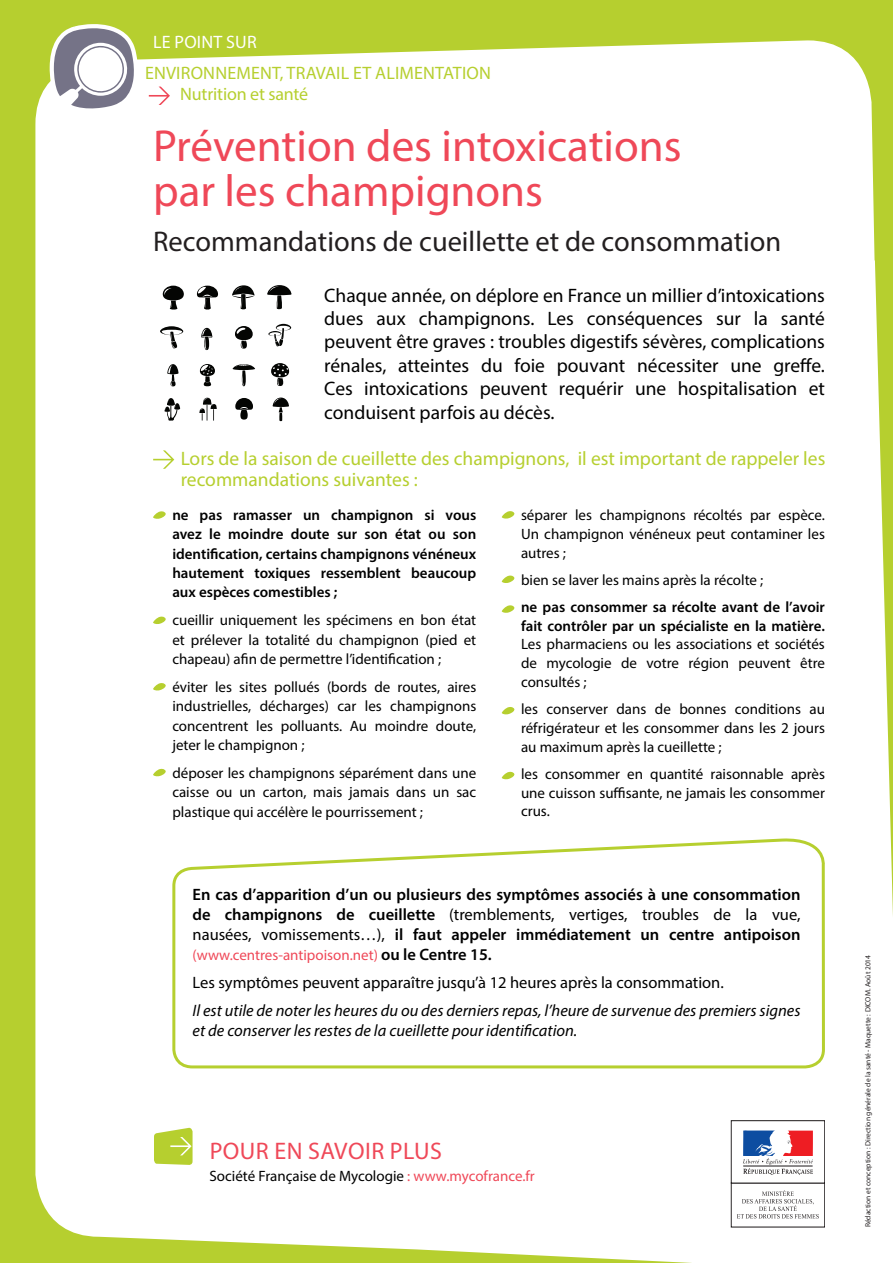
<style>
.page{position:relative;width:893px;height:1263px;background:#b6cf2f}
.page>*{position:absolute;margin:0;border:0;box-sizing:border-box;transform-origin:0 0}
.t1{font:45px/45px "Myriad Pro";color:#ef4858}
.t2{font:28.5px "Myriad Pro";color:#231f20}
.t3{font:24px "Myriad Pro";letter-spacing:.02em;color:#ef4858}
.t4{font:19.5px/23.4px "Myriad Pro";color:#000;text-align:justify}
.t5{font:19.5px/21px "Myriad Pro";color:#b6cf2f}
.t6{font:18px "Myriad Pro";letter-spacing:.01em;color:#b6cf2f}
.t7{font:18px "Myriad Pro";letter-spacing:.01em;color:#fff}
.t8{font:600 16.5px/19.8px "Myriad Pro";color:#000;text-align:justify}
.t9{font:italic 16.5px/19.8px "Myriad Pro";color:#000}
.t10{font:16.5px "Myriad Pro";color:#000}
.t11{font:15px/18.8px "Myriad Pro";color:#000;text-align:justify}
.t12{font:600 15px/19.4px "Myriad Pro";color:#000;text-align:justify}
.t13{font:15px "Myriad Pro";color:#ef4858}
.t14{font:7.5px "Myriad Pro";color:#231f20}
.s1{font-weight:400}
.s2{font-weight:600;font-size:16.5px;color:#000}
.s3{color:#ef4858}
</style>
<div class="page">
<div style="left:35px;top:40px;width:858px;height:1223px;background:#fff"></div>
<svg style="left:48px;top:24px;width:93px;height:92px;background:#c3c5bc"></svg>
<div style="left:731px;top:1183px;width:94px;height:44px;background:#fff"></div>
<div style="left:731px;top:1183px;width:94px;height:44px;border:1px solid #231f20"></div>
<div style="left:731px;top:1121px;width:94px;height:62px;background:#fff"></div>
<div style="left:731px;top:1120px;width:94px;height:63px;border:1px solid #231f20"></div>
<svg style="left:743px;top:1131px;width:70px;height:44px"></svg>
<svg style="left:737px;top:1190px;width:82px;height:28px"></svg>
<div style="left:171px;top:838px;width:655px;height:232px;background:#fff"></div>
<svg style="left:153px;top:511px;width:13px;height:8px"></svg>
<svg style="left:153px;top:616px;width:13px;height:9px"></svg>
<svg style="left:153px;top:682px;width:13px;height:9px"></svg>
<svg style="left:153px;top:768px;width:13px;height:9px"></svg>
<svg style="left:502px;top:771px;width:13px;height:9px"></svg>
<svg style="left:502px;top:706px;width:13px;height:9px"></svg>
<svg style="left:502px;top:605px;width:13px;height:8px"></svg>
<svg style="left:502px;top:511px;width:13px;height:8px"></svg>
<svg style="left:502px;top:575px;width:13px;height:9px"></svg>
<svg style="left:154px;top:1127px;width:39px;height:38px"></svg>
<svg style="left:149px;top:87px;width:21px;height:18px"></svg>
<svg style="left:153px;top:450px;width:21px;height:19px"></svg>
<div style="left:145px;top:272px;width:162px;height:162px;background:#fff"></div>
<svg style="left:201px;top:328px;width:12px;height:22px"></svg>
<svg style="left:235px;top:326px;width:18px;height:23px"></svg>
<svg style="left:160px;top:326px;width:23px;height:23px"></svg>
<svg style="left:268px;top:324px;width:23px;height:23px"></svg>
<svg style="left:167px;top:364px;width:12px;height:22px"></svg>
<svg style="left:164px;top:398px;width:16px;height:23px"></svg>
<svg style="left:200px;top:364px;width:15px;height:22px"></svg>
<div style="left:170px;top:301px;width:7px;height:9px;background:#040503;border-radius:2px"></div>
<svg style="left:163px;top:286px;width:21px;height:22px"></svg>
<svg style="left:197px;top:286px;width:21px;height:24px"></svg>
<svg style="left:232px;top:285px;width:23px;height:25px"></svg>
<svg style="left:267px;top:285px;width:25px;height:25px"></svg>
<svg style="left:235px;top:398px;width:18px;height:22px"></svg>
<svg style="left:271px;top:363px;width:18px;height:23px"></svg>
<svg style="left:233px;top:364px;width:22px;height:22px"></svg>
<svg style="left:199px;top:397px;width:18px;height:24px"></svg>
<svg style="left:272px;top:397px;width:17px;height:24px"></svg>
<p class="t7" style="left:153px;top:30px;width:105px">le point sur</p>
<p class="t6" style="left:145px;top:61px;width:347px">environnement, travail et alimentation</p>
<p class="t6" style="left:180px;top:83px;width:130px">Nutrition et santé</p>
<h1 class="t1" style="left:153px;top:123px;width:530px">Prévention des intoxications par les champignons</h1>
<h2 class="t2" style="left:153px;top:223px;width:630px">Recommandations de cueillette et de consommation</h2>
<p class="t4" style="left:324px;top:283px;width:502px">Chaque année, on déplore en France un millier d’intoxications dues aux champignons. Les conséquences sur la santé peuvent être graves : troubles digestifs sévères, complications rénales, atteintes du foie pouvant nécessiter une greffe.<br>Ces intoxications peuvent requérir une hospitalisation et conduisent parfois au décès.</p>
<h3 class="t5" style="left:181px;top:448px;width:646px">Lors de la saison de cueillette des champignons, il est important de rappeler les recommandations suivantes :</h3>
<p class="t12" style="left:172px;top:505px;width:305px">ne pas ramasser un champignon si vous avez le moindre doute sur son état ou son identification, certains champignons vénéneux hautement toxiques ressemblent beaucoup aux espèces comestibles ;</p>
<p class="t11" style="left:172px;top:610px;width:305px;line-height:19.4px">cueillir uniquement les spécimens en bon état et prélever la totalité du champignon (pied et chapeau) afin de permettre l’identification ;</p>
<p class="t11" style="left:172px;top:677px;width:305px;line-height:19.4px">éviter les sites pollués (bords de routes, aires industrielles, décharges) car les champignons concentrent les polluants. Au moindre doute, jeter le champignon ;</p>
<p class="t11" style="left:172px;top:763px;width:305px;line-height:19.4px">déposer les champignons séparément dans une caisse ou un carton, mais jamais dans un sac plastique qui accélère le pourrissement ;</p>
<p class="t11" style="left:521px;top:505px;width:305px">séparer les champignons récoltés par espèce.<br>Un champignon vénéneux peut contaminer les autres ;</p>
<p class="t11" style="left:521px;top:570px;width:244px">bien se laver les mains après la récolte ;</p>
<p class="t12" style="left:521px;top:597px;width:305px;line-height:18.8px">ne pas consommer sa récolte avant de l’avoir fait contrôler par un spécialiste en la matière.</p>
<p class="t11" style="left:521px;top:635px;width:305px">Les pharmaciens ou les associations et sociétés de mycologie de votre région peuvent être consultés ;</p>
<p class="t11" style="left:521px;top:699px;width:305px">les conserver dans de bonnes conditions au réfrigérateur et les consommer dans les 2 jours au maximum après la cueillette ;</p>
<p class="t11" style="left:521px;top:764px;width:305px">les consommer en quantité raisonnable après une cuisson suffisante, ne jamais les consommer crus.</p>
<p class="t8" style="left:193px;top:884px;width:609px">En cas d’apparition d’un ou plusieurs des symptômes associés à une consommation de champignons de cueillette <span class="s1">(tremblements, vertiges, troubles de la vue, nausées, vomissements…),</span> il faut appeler immédiatement un centre antipoison</p>
<p class="t13" style="left:193px;top:945px;width:301px">(www.centres-antipoison.net) <span class="s2">ou le Centre 15.</span></p>
<p class="t10" style="left:193px;top:972px;width:533px">Les symptômes peuvent apparaître jusqu’à 12 heures après la consommation.</p>
<p class="t9" style="left:193px;top:1000px;width:609px">Il est utile de noter les heures du ou des derniers repas, l’heure de survenue des premiers signes et de conserver les restes de la cueillette pour identification.</p>
<h3 class="t3" style="left:210px;top:1136px;width:234px">Pour en savoir plus</h3>
<p class="t11" style="left:209px;top:1166px;width:327px">Société Française de Mycologie <span class="s3">: www.mycofrance.fr</span></p>
<p class="t14" style="left:863px;top:1227px;width:274px;rotate:-90deg">Rédaction et conception : Direction générale de la santé - Maquette : DICOM. Août 2014</p>
</div>
